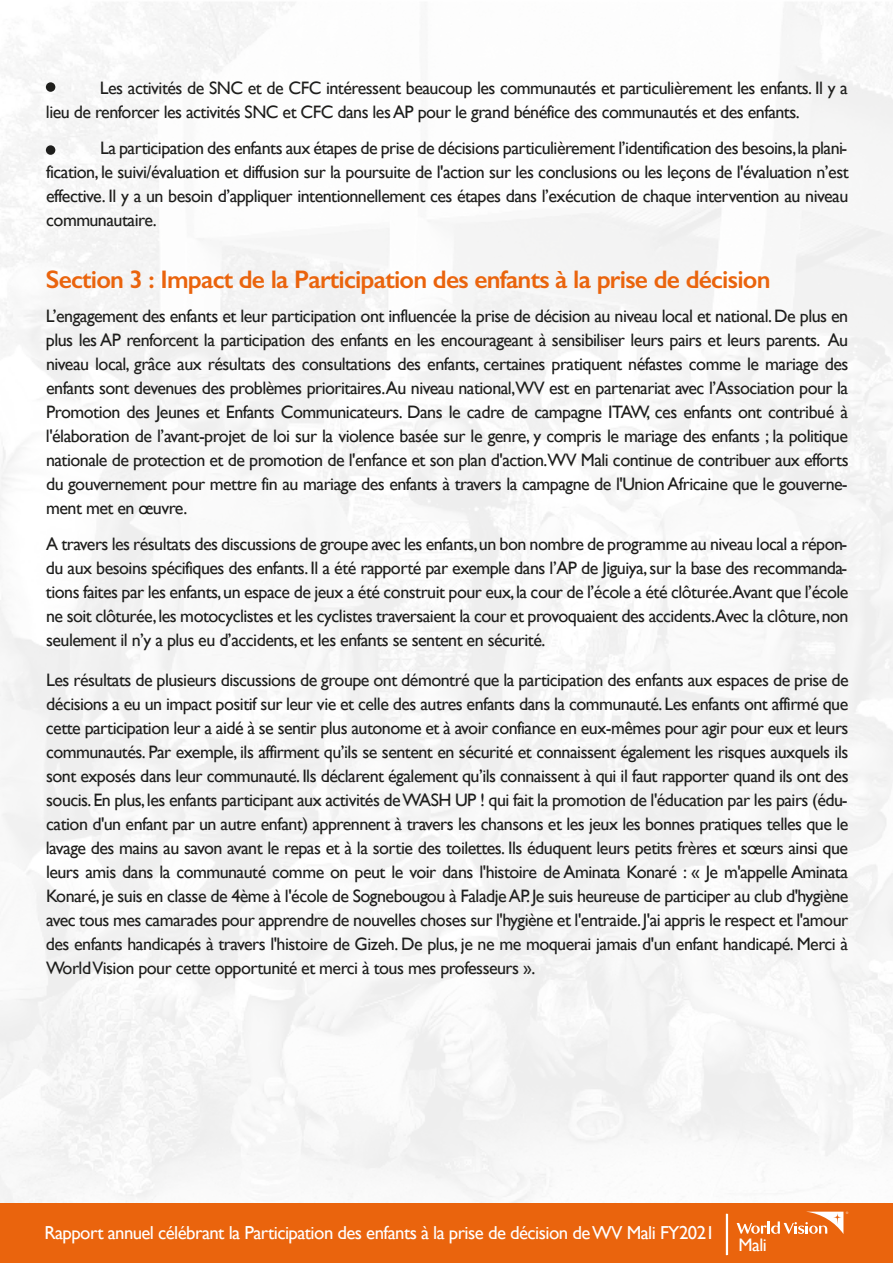
<style>
.page{position:relative;width:893px;height:1263px;background:#fff}
.page>*{position:absolute;margin:0;border:0;box-sizing:border-box;transform-origin:0 0}
.t1{font:600 25.5px "Gill Sans";letter-spacing:-.03em;color:#ea640d}
.t2{font:18.75px "Gill Sans";letter-spacing:-.03em;color:#fff}
.t3{font:18.15px "Gill Sans";color:#fff}
.t4{font:18px/24px "Gill Sans";letter-spacing:-.03em;color:#1e1e1c;text-align:justify}
.s1{font-size:18.3px}
</style>
<div class="page">
<img style="left:0;top:2px;width:893px;height:1202px">
<div style="left:0;top:1204px;width:893px;height:59px;background:#ea640d"></div>
<hr style="left:726px;top:1214px;width:2px;height:41px;background:#fff">
<div style="left:46px;top:145px;width:9px;height:10px;background:#1e1e1c;border-radius:50%"></div>
<div style="left:46px;top:82px;width:9px;height:10px;background:#1e1e1c;border-radius:50%"></div>
<svg style="left:737px;top:1211px;width:111px;height:23px"></svg>
<p class="t4" style="left:46px;top:76px;width:803px;text-indent:54px">Les activités de SNC et de CFC intéressent beaucoup les communautés et particulièrement les enfants. Il y a lieu de renforcer les activités SNC et CFC dans lesAP pour le grand bénéfice des communautés et des enfants.</p>
<p class="t4" style="left:46px;top:136px;width:804px;text-indent:54px">La participation des enfants aux étapes de prise de décisions particulièrement l’identification des besoins,la plani&shy;fication, le suivi/évaluation et diffusion sur la poursuite de l'action sur les conclusions ou les leçons de l'évaluation n’est effective. Il y a un besoin d’appliquer intentionnellement ces étapes dans l’exécution de chaque intervention au niveau communautaire.</p>
<h1 class="t1" style="left:46px;top:264px;width:726px">Section 3 : Impact de la Participation des enfants à la prise de décision</h1>
<p class="t4" style="left:46px;top:304px;width:804px">L’engagement des enfants et leur participation ont influencée la prise de décision au niveau local et national.De plus en plus les AP renforcent la participation des enfants en les encourageant à sensibiliser leurs pairs et leurs parents. Au niveau local, grâce aux résultats des consultations des enfants, certaines pratiquent néfastes comme le mariage des enfants sont devenues des problèmes prioritaires.Au niveau national,WV est en partenariat avec l’Association pour la Promotion des Jeunes et Enfants Communicateurs. Dans le cadre de campagne ITAW, ces enfants ont contribué à l'élaboration de l’avant-projet de loi sur la violence basée sur le genre, y compris le mariage des enfants ; la politique nationale de protection et de promotion de l'enfance et son plan d'action.WV Mali continue de contribuer aux efforts du gouvernement pour mettre fin au mariage des enfants à travers la campagne de l'Union Africaine que le gouverne&shy;ment met en œuvre.</p>
<p class="t4" style="left:46px;top:532px;width:804px">A travers les résultats des discussions de groupe avec les enfants,un bon nombre de programme au niveau local a répon&shy;du aux besoins spécifiques des enfants.Il a été rapporté par exemple dans l’AP de Jiguiya,sur la base des recommanda&shy;tions faites par les enfants,un espace de jeux a été construit pour eux,la cour de l’école a été clôturée.Avant que l’école ne soit clôturée,les motocyclistes et les cyclistes traversaient la cour et provoquaient des accidents.Avec la clôture,non seulement il n’y a plus eu d’accidents, et les enfants se sentent en sécurité.</p>
<p class="t4" style="left:46px;top:668px;width:804px">Les résultats de plusieurs discussions de groupe ont démontré que la participation des enfants aux espaces de prise de décisions a eu un impact positif sur leur vie et celle des autres enfants dans la communauté.Les enfants ont affirmé que cette participation leur a aidé à se sentir plus autonome et à avoir confiance en eux-mêmes pour agir pour eux et leurs communautés. Par exemple, ils affirment qu’ils se sentent en sécurité et connaissent également les risques auxquels ils sont exposés dans leur communauté.Ils déclarent également qu’ils connaissent à qui il faut rapporter quand ils ont des soucis.En plus,les enfants participant aux activités deWASH UP ! qui fait la promotion de l'éducation par les pairs (édu&shy;cation d'un enfant par un autre enfant) apprennent à travers les chansons et les jeux les bonnes pratiques telles que le lavage des mains au savon avant le repas et à la sortie des toilettes. Ils éduquent leurs petits frères et sœurs ainsi que leurs amis dans la communauté comme on peut le voir dans l'histoire de Aminata Konaré : « Je m'appelle Aminata Konaré,je suis en classe de 4ème à l'école de Sognebougou à FaladjeAP.Je suis heureuse de participer au club d'hygiène avec tous mes camarades pour apprendre de nouvelles choses sur l'hygiène et l'entraide.J'ai appris le respect et l'amour des enfants handicapés à travers l'histoire de Gizeh. De plus, je ne me moquerai jamais d'un enfant handicapé. Merci à WorldVision pour cette opportunité et merci à tous mes professeurs ».</p>
<p class="t2" style="left:45px;top:1222px;width:672px">Rapport annuel célébrant la Participation des enfants à la prise de décision deWV Mali FY2021</p>
<p class="t3" style="left:739px;top:1234px;width:72px">Mali <span class="s1">Mali</span></p>
</div>
